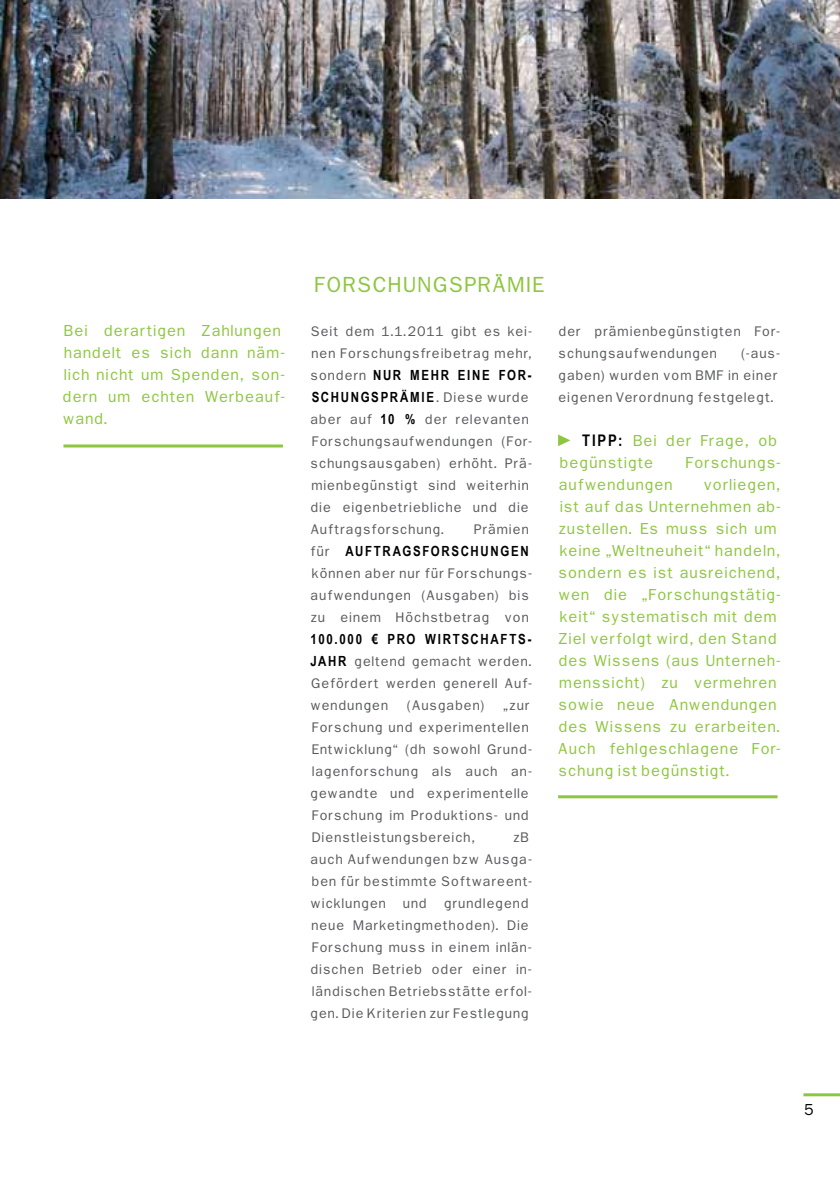
<style>
.page{position:relative;width:840px;height:1191px;background:#fff}
.page>*{position:absolute;margin:0;border:0;box-sizing:border-box;transform-origin:0 0}
.t1{font:22px "Nonserif";letter-spacing:.06em;color:#8dc63f}
.t2{font:16px/22px "Nonserif";letter-spacing:.045em;color:#8dc63f}
.t3{font:700 16px "Arial Narrow";color:#000}
.t4{font:16px "Nonserif";color:#000}
.t5{font:14px/22px "Nonserif";letter-spacing:.05em;color:#58595b}
.t6{font:700 14px/22px "Arial Narrow";letter-spacing:.12em;color:#000}
.s1{font-family:"Nonserif";font-weight:400;color:#58595b}
.s2{font-family:"Arial Narrow";font-weight:700;color:#000}
</style>
<div class="page">
<hr style="left:803px;top:1093px;width:36px;height:3px;background:#8dc63f">
<hr style="left:63px;top:444px;width:220px;height:3px;background:#8dc63f">
<img style="left:0;top:0;width:839px;height:198px">
<hr style="left:557px;top:795px;width:220px;height:3px;background:#8dc63f">
<svg style="left:558px;top:434px;width:12px;height:12px"></svg>
<h1 class="t1" style="left:314px;top:272px;width:133px">Forschungspr</h1>
<h1 class="t1" style="left:492px;top:272px;width:28px">ämie</h1>
<p class="t2" style="left:62px;top:319px;width:224px">Bei derartigen Zahlungen handelt es sich dann näm&shy;lich nicht um Spenden, son&shy;dern um echten Werbeauf&shy;wand.</p>
<p class="t5" style="left:310px;top:320px;width:223px">Seit dem 1.1.2011 gibt es kei&shy;nen Forschungsfreibetrag mehr,</p>
<p class="t6" style="left:310px;top:363px;width:223px"><span class="s1">sondern</span> NUR MEHR EINE FOR-<br>SCHUNGSPRÄMIE<span class="s1">. Diese wurde</span></p>
<p class="t5" style="left:310px;top:408px;width:223px">aber auf <span class="s2">10 %</span> der relevanten<br>Forschungsaufwendungen (For&shy;schungsausgaben) erhöht. Prä&shy;mienbegünstigt sind weiterhin die eigenbetriebliche und die<br>Auftragsforschung.</p>
<p class="t5" style="left:474px;top:518px;width:56px">Prämien</p>
<p class="t6" style="left:310px;top:539px;width:220px"><span class="s1">für</span> AUFTRAGSFORSCHUNGEN</p>
<p class="t5" style="left:310px;top:562px;width:223px">können aber nur für Forschungs&shy;aufwendungen (Ausgaben) bis zu einem Höchstbetrag von</p>
<p class="t6" style="left:310px;top:627px;width:222px">100.000 € PRO WIRTSCHAFTS-</p>
<p class="t5" style="left:310px;top:650px;width:223px;text-align:justify"><span class="s2">JAHR</span> geltend gemacht werden.<br>Gefördert werden generell Auf&shy;wendungen</p>
<p class="t5" style="left:406px;top:694px;width:79px">(Ausgaben)</p>
<p class="t5" style="left:310px;top:694px;width:223px;text-indent:193px">„zur<br>Forschung und experimentellen<br>Entwicklung“ (dh sowohl Grund&shy;lagenforschung als auch an&shy;gewandte und experimentelle<br>Forschung im Produktions- und<br>Dienstleistungsbereich,</p>
<p class="t5" style="left:310px;top:826px;width:223px;text-indent:203px">zB auch Aufwendungen bzw Ausga&shy;ben für bestimmte Softwareent&shy;wicklungen und grundlegend neue Marketingmethoden). Die<br>Forschung muss in einem inlän&shy;dischen Betrieb oder einer in&shy;ländischen Betriebsstätte erfol&shy;gen. Die Kriterien zur Festlegung</p>
<p class="t5" style="left:558px;top:320px;width:223px">der prämienbegünstigten For&shy;schungsaufwendungen</p>
<p class="t5" style="left:558px;top:342px;width:223px;text-indent:182px">(-aus&shy;gaben) wurden vom BMF in einer eigenen Verordnung festgelegt.</p>
<p class="t3" style="left:582px;top:428px;width:10px">TIPP</p>
<p class="t2" style="left:559px;top:429px;width:218px;text-indent:58px"><span class="s2">:</span> Bei der Frage, ob begünstigte</p>
<p class="t2" style="left:685px;top:451px;width:96px">Forschungs-</p>
<p class="t2" style="left:558px;top:473px;width:115px">aufwendungen</p>
<p class="t2" style="left:557px;top:473px;width:225px;text-indent:145px">vorliegen, ist auf das Unternehmen ab&shy;zustellen. Es muss sich um keine „Weltneuheit“ handeln, sondern es ist ausreichend, wen die „Forschungstätig&shy;keit“ systematisch mit dem<br>Ziel verfolgt wird, den Stand des Wissens (aus Unterneh&shy;menssicht) zu vermehren sowie neue Anwendungen des Wissens zu erarbeiten.<br>Auch fehlgeschlagene For&shy;schung ist begünstigt.</p>
<p class="t4" style="left:803px;top:1100px;width:12px">5</p>
</div>
